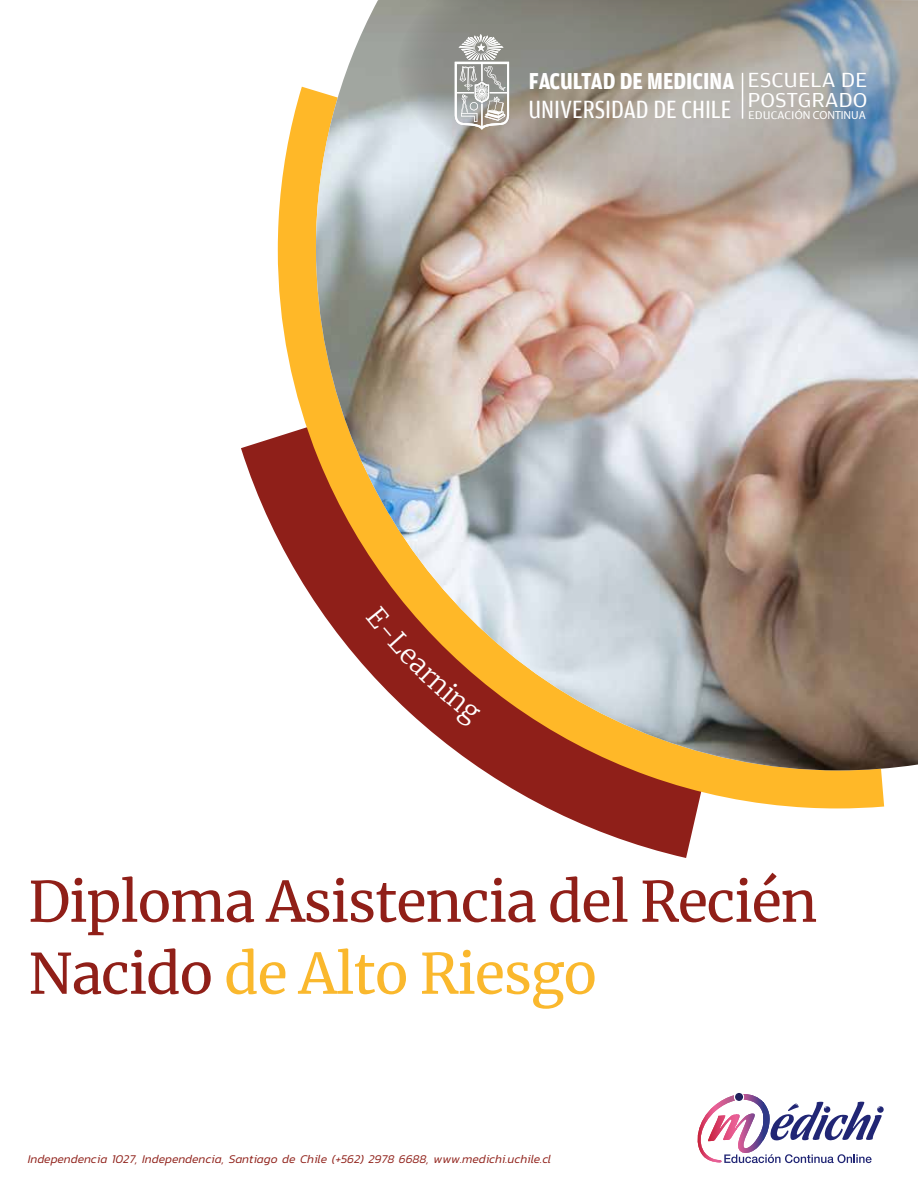
<style>
.page{position:relative;width:918px;height:1188px;background:#fff}
.page>*{position:absolute;margin:0;border:0;box-sizing:border-box;transform-origin:0 0}
.t1{font:55.5px/72px "Merriweather";letter-spacing:-.02em;color:#901f18}
.t2{font:26.25px "Amplitude Cond";color:#fff}
.t3{font:700 24.3px "Amplitude Cond";color:#fff}
.t4{font:21.6px "Amplitude Wide";color:#fff}
.t5{font:21.3px "Amplitude Wide";color:#fff}
.t6{font:italic 300 12px "Kanit";color:#8f1f18}
.t7{font:11.7px "Myriad Pro";color:#fff}
.s1{font-family:"Amplitude Wide"}
.s2{color:#fab82d}
</style>
<div class="page">
<svg style="left:697px;top:1093px;width:185px;height:70px"></svg>
<svg style="left:241px;top:436px;width:457px;height:422px"></svg>
<svg style="left:278px;top:87px;width:606px;height:721px"></svg>
<img style="left:316px;top:0;width:602px;height:770px">
<svg style="left:397px;top:0;width:521px;height:223px;background:#a39f99"></svg>
<svg style="left:455px;top:34px;width:54px;height:96px"></svg>
<hr style="left:742px;top:73px;width:1px;height:46px;background:#fff">
<svg style="left:366px;top:606px;width:115px;height:123px;background:#b45c3d"></svg>
<h3 class="t3" style="left:529px;top:67px;width:207px">FACULTAD DE MEDICINA</h3>
<h2 class="t2" style="left:528px;top:96px;width:205px">UNIVERSIDAD DE CHILE</h2>
<h3 class="t4" style="left:748px;top:68px;width:121px">ESCUELA DE</h3>
<h3 class="t5" style="left:748px;top:88px;width:121px">POSTGRADO</h3>
<p class="t7" style="left:748px;top:108px;width:119px"><span class="s1">EDUCACI</span>ÓN CONTINUA</p>
<h1 class="t1" style="left:28px;top:864px;width:791px">Diploma Asistencia del Recién<br>Nacido <span class="s2">de Alto Riesgo</span></h1>
<p class="t6" style="left:28px;top:1150px;width:525px">Independencia 1027, Independencia, Santiago de Chile (+562) 2978 6688, www.medichi.uchile.cl</p>
</div>
